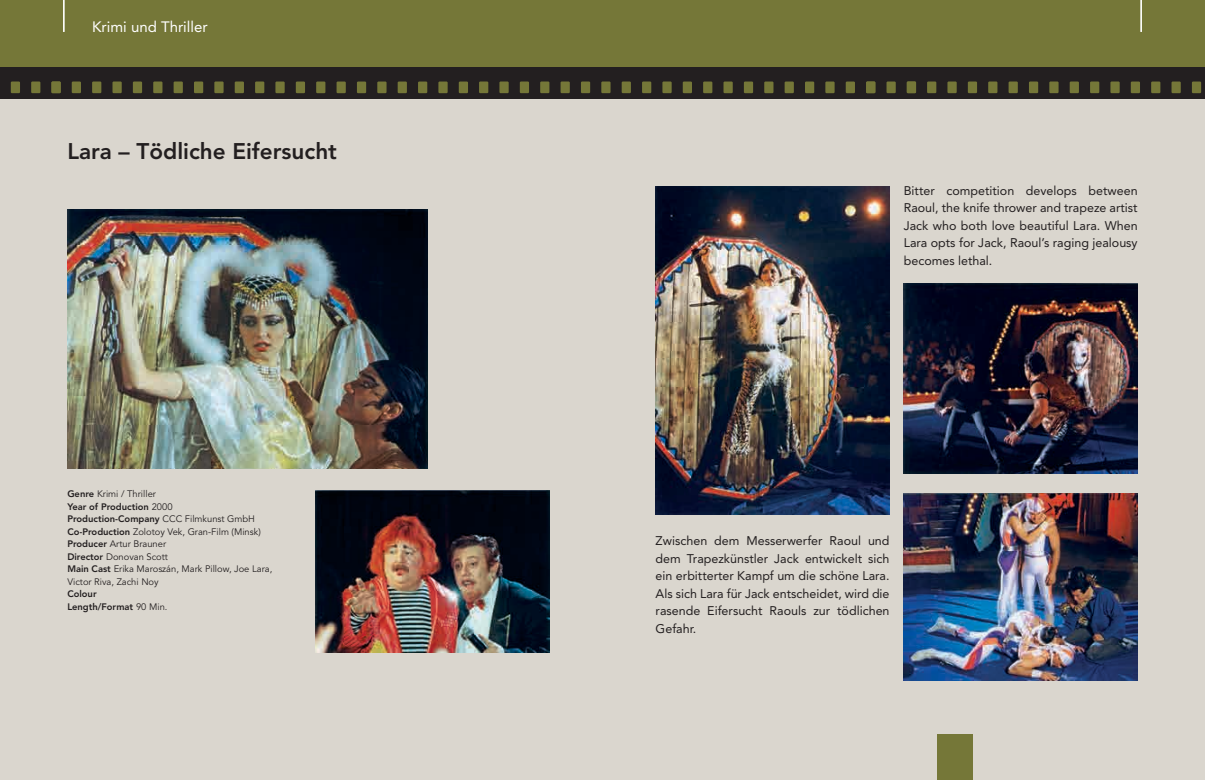
<style>
.page{position:relative;width:1205px;height:780px;background:#fff}
.page>*{position:absolute;margin:0;border:0;box-sizing:border-box;transform-origin:0 0}
.t1{font:800 22.5px "Avenir";color:#231f20}
.t2{font:15px "Avenir";color:#fff}
.t3{font:12.5px/17.5px "Avenir";color:#231f20;text-align:justify}
.t4{font:9.38px/12.5px "Avenir";color:#231f20}
.t5{font:800 9.38px/12.5px "Avenir";color:#231f20}
.s1{font-weight:800}
.s2{font-weight:400}
</style>
<div class="page">
<div style="left:0;top:0;width:1205px;height:67px;background:#757738"></div>
<div style="left:0;top:99px;width:1205px;height:681px;background:#dad6ce"></div>
<div style="left:0;top:67px;width:1205px;height:32px;background:#231f20"></div>
<hr style="left:63px;top:0;width:1px;height:32px;background:#fff">
<hr style="left:1140px;top:0;width:2px;height:32px;background:#fff">
<div style="left:937px;top:733px;width:36px;height:47px;background:#757738"></div>
<img style="left:315px;top:490px;width:234px;height:162px">
<img style="left:904px;top:493px;width:233px;height:188px">
<img style="left:67px;top:209px;width:361px;height:259px">
<img style="left:656px;top:186px;width:233px;height:328px">
<img style="left:904px;top:284px;width:233px;height:189px">
<div style="left:72px;top:81px;width:9px;height:12px;background:#757738"></div>
<div style="left:92px;top:81px;width:9px;height:12px;background:#757738"></div>
<div style="left:11px;top:81px;width:9px;height:12px;background:#757738"></div>
<div style="left:31px;top:81px;width:9px;height:12px;background:#757738"></div>
<div style="left:52px;top:81px;width:9px;height:12px;background:#757738"></div>
<div style="left:112px;top:81px;width:10px;height:12px;background:#757738"></div>
<div style="left:133px;top:81px;width:9px;height:12px;background:#757738"></div>
<div style="left:153px;top:81px;width:9px;height:12px;background:#757738"></div>
<div style="left:174px;top:81px;width:9px;height:12px;background:#757738"></div>
<div style="left:194px;top:81px;width:9px;height:12px;background:#757738"></div>
<div style="left:214px;top:81px;width:10px;height:12px;background:#757738"></div>
<div style="left:235px;top:81px;width:9px;height:12px;background:#757738"></div>
<div style="left:255px;top:81px;width:9px;height:12px;background:#757738"></div>
<div style="left:275px;top:81px;width:10px;height:12px;background:#757738"></div>
<div style="left:296px;top:81px;width:9px;height:12px;background:#757738"></div>
<div style="left:316px;top:81px;width:9px;height:12px;background:#757738"></div>
<div style="left:336px;top:81px;width:10px;height:12px;background:#757738"></div>
<div style="left:357px;top:81px;width:9px;height:12px;background:#757738"></div>
<div style="left:377px;top:81px;width:9px;height:12px;background:#757738"></div>
<div style="left:398px;top:81px;width:9px;height:12px;background:#757738"></div>
<div style="left:418px;top:81px;width:9px;height:12px;background:#757738"></div>
<div style="left:438px;top:81px;width:10px;height:12px;background:#757738"></div>
<div style="left:459px;top:81px;width:9px;height:12px;background:#757738"></div>
<div style="left:927px;top:81px;width:9px;height:12px;background:#757738"></div>
<div style="left:947px;top:81px;width:9px;height:12px;background:#757738"></div>
<div style="left:886px;top:81px;width:10px;height:12px;background:#757738"></div>
<div style="left:907px;top:81px;width:9px;height:12px;background:#757738"></div>
<div style="left:968px;top:81px;width:9px;height:12px;background:#757738"></div>
<div style="left:988px;top:81px;width:9px;height:12px;background:#757738"></div>
<div style="left:1008px;top:81px;width:10px;height:12px;background:#757738"></div>
<div style="left:1029px;top:81px;width:9px;height:12px;background:#757738"></div>
<div style="left:1049px;top:81px;width:9px;height:12px;background:#757738"></div>
<div style="left:1069px;top:81px;width:10px;height:12px;background:#757738"></div>
<div style="left:1090px;top:81px;width:9px;height:12px;background:#757738"></div>
<div style="left:1110px;top:81px;width:9px;height:12px;background:#757738"></div>
<div style="left:1131px;top:81px;width:9px;height:12px;background:#757738"></div>
<div style="left:1151px;top:81px;width:9px;height:12px;background:#757738"></div>
<div style="left:1171px;top:81px;width:10px;height:12px;background:#757738"></div>
<div style="left:1192px;top:81px;width:9px;height:12px;background:#757738"></div>
<div style="left:479px;top:81px;width:9px;height:12px;background:#757738"></div>
<div style="left:499px;top:81px;width:10px;height:12px;background:#757738"></div>
<div style="left:520px;top:81px;width:9px;height:12px;background:#757738"></div>
<div style="left:540px;top:81px;width:9px;height:12px;background:#757738"></div>
<div style="left:560px;top:81px;width:10px;height:12px;background:#757738"></div>
<div style="left:581px;top:81px;width:9px;height:12px;background:#757738"></div>
<div style="left:601px;top:81px;width:9px;height:12px;background:#757738"></div>
<div style="left:622px;top:81px;width:9px;height:12px;background:#757738"></div>
<div style="left:642px;top:81px;width:9px;height:12px;background:#757738"></div>
<div style="left:662px;top:81px;width:10px;height:12px;background:#757738"></div>
<div style="left:683px;top:81px;width:9px;height:12px;background:#757738"></div>
<div style="left:703px;top:81px;width:9px;height:12px;background:#757738"></div>
<div style="left:723px;top:81px;width:10px;height:12px;background:#757738"></div>
<div style="left:744px;top:81px;width:9px;height:12px;background:#757738"></div>
<div style="left:764px;top:81px;width:9px;height:12px;background:#757738"></div>
<div style="left:784px;top:81px;width:10px;height:12px;background:#757738"></div>
<div style="left:805px;top:81px;width:9px;height:12px;background:#757738"></div>
<div style="left:825px;top:81px;width:9px;height:12px;background:#757738"></div>
<div style="left:846px;top:81px;width:9px;height:12px;background:#757738"></div>
<div style="left:866px;top:81px;width:9px;height:12px;background:#757738"></div>
<p class="t2" style="left:92px;top:18px;width:117px">Krimi und Thriller</p>
<h1 class="t1" style="left:67px;top:138px;width:271px">Lara – Tödliche Eifersucht</h1>
<p class="t4" style="left:67px;top:488px;width:206px"><span class="s1">Genre</span> Krimi / Thriller<br><span class="s1">Year of Production</span> 2000<br><span class="s1">Production-Company</span> CCC Filmkunst GmbH<br><span class="s1">Co-Production</span> Zolotoy Vek, Gran-Film (Minsk)<br><span class="s1">Producer</span> Artur Brauner<br><span class="s1">Director</span> Donovan Scott<br><span class="s1">Main Cast</span> Erika Maroszán, Mark Pillow, Joe Lara,<br>Victor Riva, Zachi Noy</p>
<p class="t5" style="left:67px;top:587px;width:102px">Colour<br>Length/Format <span class="s2">90 Min.</span></p>
<p class="t3" style="left:904px;top:182px;width:235px">Bitter competition develops between Raoul, the knife thrower and trapeze artist Jack who both love beautiful Lara. When Lara opts for Jack, Raoul’s raging jealousy becomes lethal.</p>
<p class="t3" style="left:656px;top:532px;width:235px">Zwischen dem Messerwerfer Raoul und dem Trapezkünstler Jack entwickelt sich ein erbitterter Kampf um die schöne Lara.<br>Als sich Lara für Jack entscheidet, wird die rasende Eifersucht Raouls zur tödlichen Gefahr.</p>
</div>
